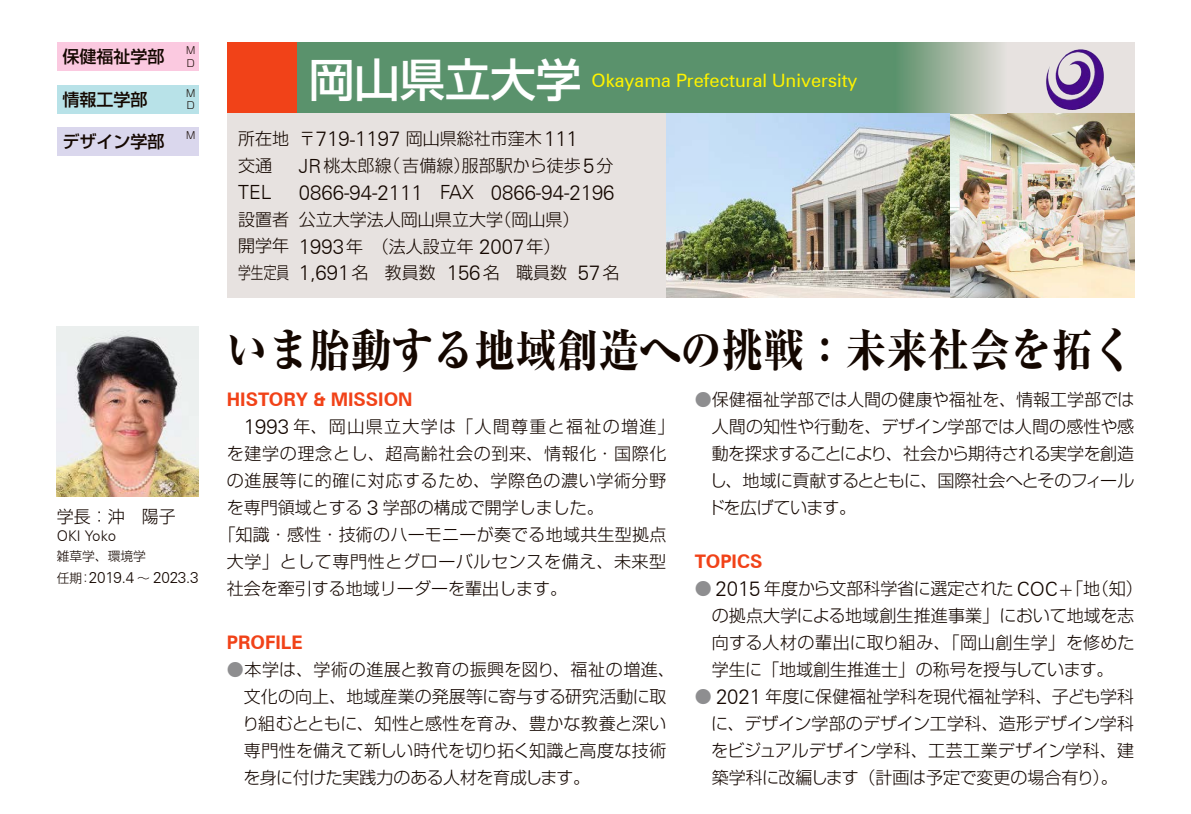
<style>
.page{position:relative;width:1191px;height:814px;background:#fff}
.page>*{position:absolute;margin:0;border:0;box-sizing:border-box;transform-origin:0 0}
.t1{font:800 45.4px "Ryumin Pro";letter-spacing:.01em;color:#140700;scale:.9 1}
.t2{font:500 45.4px "Shin Go Pro";color:#fff}
.t3{font:300 20.4px "Zurich BT";color:#140700}
.t4{font:300 19.6px "Zurich BT";color:#140700}
.t5{font:700 18.8px "Zurich BT";color:#f14218}
.t6{font:18.4px "Zurich BT";color:#fff300}
.t7{font:300 17px/27px "Shin Go Pro";color:#140700}
.t8{font:300 17px "Shin Go Pro";letter-spacing:.035em;color:#140700}
.t9{font:300 17px "Shin Go Pro";letter-spacing:.08em;color:#140700}
.t10{font:300 17px "Shin Go Pro";letter-spacing:.04em;color:#140700}
.t11{font:500 17px "Shin Go Pro";color:#140700}
.t12{font:300 15.4px "Zurich BT";letter-spacing:-.01em;color:#140700}
.t13{font:300 14.6px "Zurich BT";color:#140700}
.t14{font:300 12.8px "Shin Go Pro";color:#140700}
.t15{font:300 10px/12.8px "Shin Go Pro";color:#140700}
.s1{font-family:"Zurich BT";font-size:20.4px}
.s2{font-family:"Zurich BT";font-size:19.6px}
.s3{font-size:19.6px}
.s4{font-family:"Shin Go Pro";font-size:12.8px}
.s5{font-size:14.6px}
.s6{color:#8e8e90}
</style>
<div class="page">
<img style="left:666px;top:113px;width:468px;height:185px">
<div style="left:57px;top:128px;width:141px;height:28px;background:#dad7ed"></div>
<div style="left:57px;top:85px;width:141px;height:28px;background:#b8e2e8"></div>
<div style="left:57px;top:43px;width:141px;height:28px;background:#fbc9e0"></div>
<div style="left:950px;top:43px;width:184px;height:70px;background:#e7e2e0"></div>
<div style="left:227px;top:43px;width:71px;height:70px;background:#f14218"></div>
<div style="left:298px;top:43px;width:652px;height:70px;background:#5a926c"></div>
<div style="left:893px;top:43px;width:113px;height:70px;background:linear-gradient(to right,#598e67,#e6dedb)"></div>
<img style="left:57px;top:326px;width:141px;height:170px">
<img style="left:1046px;top:49px;width:58px;height:61px">
<div style="left:227px;top:113px;width:439px;height:185px;background:#e7e2e0"></div>
<p class="t11" style="left:62px;top:43px;width:104px">保健福祉学部</p>
<p class="t11" style="left:62px;top:85px;width:87px">情報工学部</p>
<p class="t11" style="left:62px;top:128px;width:104px">デザイン学部</p>
<p class="t15" style="left:186px;top:43px;width:11px">Ｍ<br>Ｄ</p>
<p class="t15" style="left:186px;top:85px;width:11px">Ｍ<br>Ｄ</p>
<p class="t15" style="left:186px;top:128px;width:11px">Ｍ</p>
<p class="t7" style="left:238px;top:123px;width:341px">所在地〒<span class="s1">719</span><span class="s2">-</span><span class="s1">1197</span> 岡山県総社市窪木<span class="s1">111</span>交通</p>
<h1 class="t2" style="left:309px;top:42px;width:274px">岡山県立大学</h1>
<p class="t6" style="left:591px;top:69px;width:267px">Okayama Prefectural University</p>
<p class="t7" style="left:299px;top:150px;width:316px"><span class="s2">JR</span>桃太郎線（吉備線）服部駅から徒歩<span class="s1">5</span>分</p>
<p class="t4" style="left:238px;top:180px;width:35px">TEL</p>
<p class="t3" style="left:299px;top:180px;width:317px">0866<span class="s3">-</span>94<span class="s3">-</span>2111 <span class="s3">FAX</span> 0866<span class="s3">-</span>94<span class="s3">-</span>2196</p>
<p class="t7" style="left:238px;top:203px;width:383px">設置者公立大学法人岡山県立大学（岡山県）<br>開学年 <span class="s1">1993</span>年　（法人設立年 <span class="s1">2007</span>年）<br>学生定員 <span class="s1">1</span><span class="s2">,</span><span class="s1">691</span>名 教員数 <span class="s1">156</span>名 職員数 <span class="s1">57</span>名</p>
<p class="t7" style="left:57px;top:500px;width:121px">学長：沖　陽子</p>
<p class="t13" style="left:57px;top:526px;width:61px">OKI Yoko</p>
<p class="t14" style="left:57px;top:546px;width:91px">雑草学、環境学</p>
<p class="t12" style="left:57px;top:568px;width:143px"><span class="s4">任期：</span>2019<span class="s5">.</span>4 <span class="s4">～</span> 2023<span class="s5">.</span>3</p>
<h1 class="t1" style="left:227px;top:314px;width:1009px">いま胎動する地域創造への挑戦：未来社会を拓く</h1>
<p class="t7" style="left:708px;top:384px;width:428px;text-align:justify;text-indent:-13px"><span class="s6">●</span>保健福祉学部では人間の健康や福祉を、情報工学部では人間の知性や行動を、デザイン学部では人間の感性や感動を探求することにより、社会から期待される実学を創造し、地域に貢献するとともに、国際社会へとそのフィールドを広げています。</p>
<p class="t5" style="left:694px;top:550px;width:69px">TOPICS</p>
<p class="t7" style="left:712px;top:573px;width:432px;text-indent:-17px"><span class="s6">●</span> <span class="s1">2015</span> 年度から文部科学省に選定された <span class="s2">COC+</span>「地（知）の拠点大学による地域創生推進事業」において地域を志向する人材の輩出に取り組み、「岡山創生学」を修めた学生に「地域創生推進士」の称号を授与しています。</p>
<p class="t7" style="left:711px;top:680px;width:424px;text-align:justify;text-indent:-16px"><span class="s6">●</span> <span class="s1">2021</span> 年度に保健福祉学科を現代福祉学科、子ども学科に、デザイン学部のデザイン工学科、造形デザイン学科をビジュアルデザイン学科、工芸工業デザイン学科、建築学科に改編します（計画は予定で変更の場合有り）。</p>
<p class="t5" style="left:227px;top:388px;width:187px">HISTORY &amp; MISSION</p>
<p class="t9" style="left:244px;top:413px;width:432px"><span class="s1">1993</span> 年、岡山県立大学は「人間尊重と福祉の増進」</p>
<p class="t10" style="left:227px;top:440px;width:441px">を建学の理念とし、超高齢社会の到来、情報化・国際化</p>
<p class="t8" style="left:227px;top:467px;width:441px">の進展等に的確に対応するため、学際色の濃い学術分野</p>
<p class="t7" style="left:227px;top:492px;width:378px">を専門領域とする <span class="s1">3</span> 学部の構成で開学しました。</p>
<p class="t7" style="left:218px;top:519px;width:449px">「知識・感性・技術のハーモニーが奏でる地域共生型拠点</p>
<p class="t8" style="left:227px;top:547px;width:441px">大学」として専門性とグローバルセンスを備え、未来型</p>
<p class="t7" style="left:227px;top:573px;width:342px">社会を牽引する地域リーダーを輩出します。</p>
<p class="t5" style="left:227px;top:630px;width:77px">PROFILE</p>
<p class="t7" style="left:242px;top:653px;width:434px;text-indent:-15px"><span class="s6">●</span>本学は、学術の進展と教育の振興を図り、福祉の増進、文化の向上、地域産業の発展等に寄与する研究活動に取り組むとともに、知性と感性を育み、豊かな教養と深い専門性を備えて新しい時代を切り拓く知識と高度な技術を身に付けた実践力のある人材を育成します。</p>
</div>
